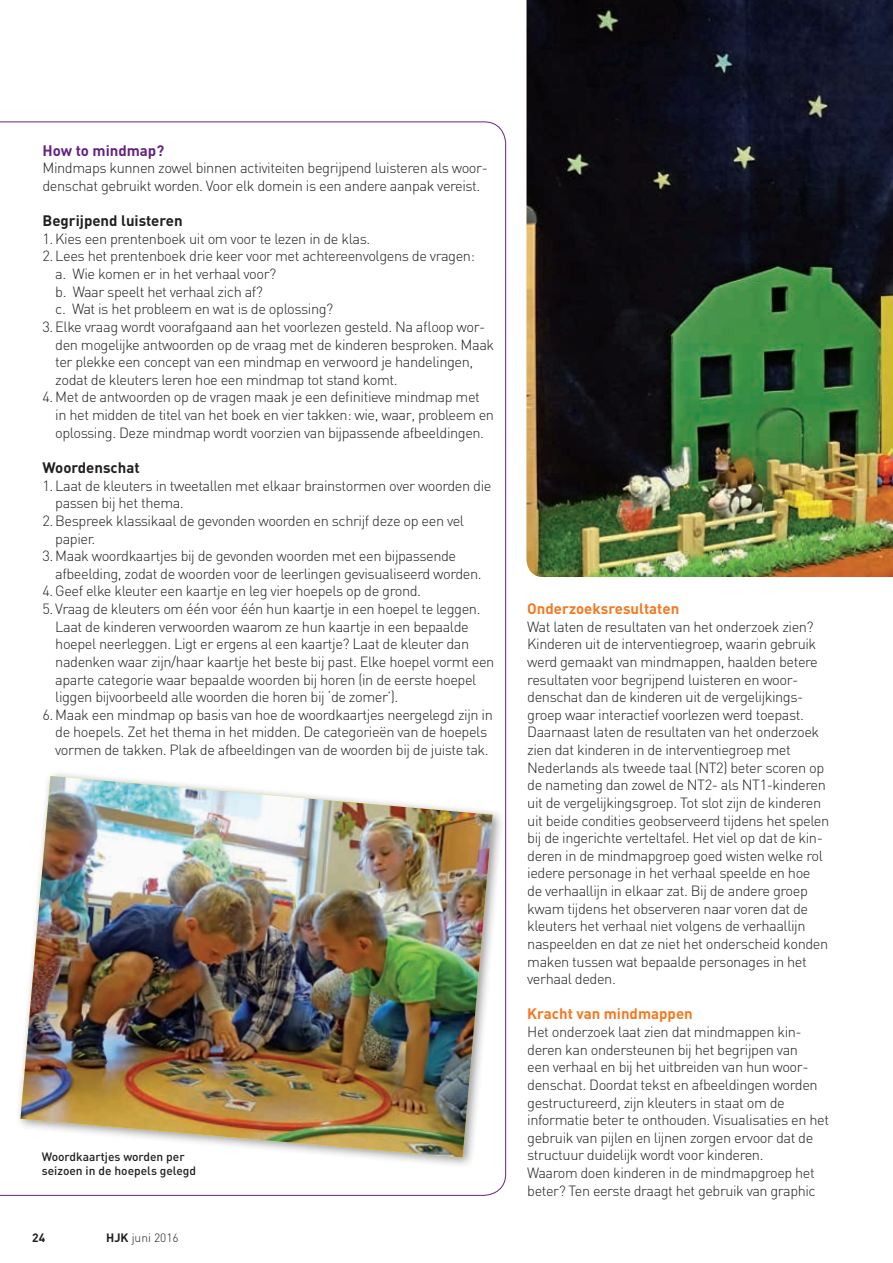
<style>
.page{position:relative;width:893px;height:1263px;background:#fff}
.page>*{position:absolute;margin:0;border:0;box-sizing:border-box;transform-origin:0 0}
.t1{font:700 15px "DIN Pro";color:#f47921}
.t2{font:700 15px "DIN Pro";color:#231f20}
.t3{font:700 15px "DIN Pro";color:#642483}
.t4{font:300 14.7px/17.5px "DIN Pro";letter-spacing:-.03em;color:#231f20}
.t5{font:300 14.7px/17.5px "DIN";letter-spacing:-.03em;color:#231f20}
.t6{font:500 12px/14.4px "DIN Pro";color:#231f20}
.t7{font:300 12px "DIN Pro";color:#231f20}
.t8{font:700 12px "DIN Pro";color:#231f20}
.s1{font-weight:700}
</style>
<div class="page">
<svg style="left:0;top:122px;width:506px;height:1074px"></svg>
<div style="left:14px;top:770px;width:490px;height:399px;background:#231f20;opacity:.45"></div>
<img style="left:20px;top:776px;width:473px;height:381px">
<img style="left:526px;top:0;width:367px;height:577px">
<p class="t3" style="left:43px;top:140px;width:123px">How to mindmap?</p>
<p class="t4" style="left:43px;top:159px;width:447px">Mindmaps kunnen zowel binnen activiteiten begrijpend luisteren als woor&shy;denschat gebruikt worden. Voor elk domein is een andere aanpak vereist.</p>
<p class="t2" style="left:43px;top:211px;width:142px">Begrijpend luisteren</p>
<p class="t5" style="left:43px;top:230px;width:434px">1.Kies een prentenboek uit om voor te lezen in de klas.<br>2.Lees het prentenboek drie keer voor met achtereenvolgens de vragen:</p>
<p class="t4" style="left:55px;top:264px;width:280px">a. Wie komen er in het verhaal voor?<br>b. Waar speelt het verhaal zich af?<br>c. Wat is het probleem en wat is de oplossing?</p>
<p class="t5" style="left:43px;top:318px;width:444px">3.Elke vraag wordt voorafgaand aan het voorlezen gesteld. Na afloop wor-</p>
<p class="t5" style="left:55px;top:335px;width:440px">den mogelijke antwoorden op de vraag met de kinderen besproken. Maak</p>
<p class="t5" style="left:55px;top:353px;width:419px">ter plekke een concept van een mindmap en verwoord je handelingen,</p>
<p class="t5" style="left:55px;top:371px;width:344px">zodat de kleuters leren hoe een mindmap tot stand komt.</p>
<p class="t5" style="left:43px;top:388px;width:439px">4.Met de antwoorden op de vragen maak je een definitieve mindmap met</p>
<p class="t5" style="left:55px;top:406px;width:440px">in het midden de titel van het boek en vier takken: wie, waar, probleem en</p>
<p class="t5" style="left:55px;top:423px;width:430px">oplossing. Deze mindmap wordt voorzien van bijpassende afbeeldingen.</p>
<p class="t2" style="left:43px;top:457px;width:99px">Woordenschat</p>
<p class="t5" style="left:43px;top:476px;width:450px">1.Laat de kleuters in tweetallen met elkaar brainstormen over woorden die</p>
<p class="t5" style="left:55px;top:494px;width:130px">passen bij het thema.</p>
<p class="t5" style="left:43px;top:512px;width:423px">2.Bespreek klassikaal de gevonden woorden en schrijf deze op een vel</p>
<p class="t5" style="left:55px;top:529px;width:42px">papier.</p>
<p class="t5" style="left:43px;top:547px;width:415px">3.Maak woordkaartjes bij de gevonden woorden met een bijpassende</p>
<p class="t5" style="left:55px;top:564px;width:428px">afbeelding, zodat de woorden voor de leerlingen gevisualiseerd worden.</p>
<p class="t5" style="left:43px;top:582px;width:380px">4.Geef elke kleuter een kaartje en leg vier hoepels op de grond.</p>
<p class="t5" style="left:43px;top:600px;width:439px">5.Vraag de kleuters om één voor één hun kaartje in een hoepel te leggen.</p>
<p class="t5" style="left:55px;top:617px;width:415px">Laat de kinderen verwoorden waarom ze hun kaartje in een bepaalde</p>
<p class="t5" style="left:55px;top:635px;width:415px">hoepel neerleggen. Ligt er ergens al een kaartje? Laat de kleuter dan</p>
<p class="t5" style="left:55px;top:653px;width:441px">nadenken waar zijn/haar kaartje het beste bij past. Elke hoepel vormt een</p>
<p class="t5" style="left:55px;top:670px;width:423px">aparte categorie waar bepaalde woorden bij horen (in de eerste hoepel</p>
<p class="t5" style="left:55px;top:688px;width:345px">liggen bijvoorbeeld alle woorden die horen bij ‘de zomer’).</p>
<p class="t5" style="left:43px;top:705px;width:452px">6.Maak een mindmap op basis van hoe de woordkaartjes neergelegd zijn in</p>
<p class="t5" style="left:55px;top:723px;width:433px">de hoepels. Zet het thema in het midden. De categorieën van de hoepels</p>
<p class="t5" style="left:55px;top:741px;width:435px">vormen de takken. Plak de afbeeldingen van de woorden bij de juiste tak.</p>
<p class="t6" style="left:42px;top:1148px;width:156px">Woordkaartjes worden per seizoen in de hoepels gelegd</p>
<p class="t8" style="left:32px;top:1230px;width:15px">24</p>
<p class="t7" style="left:106px;top:1230px;width:74px"><span class="s1">HJK</span> juni 2016</p>
<p class="t1" style="left:527px;top:598px;width:154px">Onderzoeksresultaten</p>
<p class="t4" style="left:527px;top:617px;width:303px">Wat laten de resultaten van het onderzoek zien?<br>Kinderen uit de interventiegroep, waarin gebruik werd gemaakt van mindmappen, haalden betere resultaten voor begrijpend luisteren en woor&shy;denschat dan de kinderen uit de vergelijkings&shy;groep waar interactief voorlezen werd toepast.<br>Daarnaast laten de resultaten van het onderzoek zien dat kinderen in de interventiegroep met Nederlands als tweede taal (NT2) beter scoren op de nameting dan zowel de NT2- als NT1-kinderen uit de vergelijkingsgroep. Tot slot zijn de kinderen uit beide condities geobserveerd tijdens het spelen bij de ingerichte verteltafel. Het viel op dat de kin&shy;deren in de mindmapgroep goed wisten welke rol iedere personage in het verhaal speelde en hoe de verhaallijn in elkaar zat. Bij de andere groep kwam tijdens het observeren naar voren dat de kleuters het verhaal niet volgens de verhaallijn naspeelden en dat ze niet het onderscheid konden maken tussen wat bepaalde personages in het verhaal deden.</p>
<p class="t1" style="left:527px;top:1004px;width:167px">Kracht van mindmappen</p>
<p class="t4" style="left:527px;top:1022px;width:303px">Het onderzoek laat zien dat mindmappen kin&shy;deren kan ondersteunen bij het begrijpen van<br>een verhaal en bij het uitbreiden van hun woor&shy;denschat. Doordat tekst en afbeeldingen worden gestructureerd, zijn kleuters in staat om de informatie beter te onthouden. Visualisaties en het gebruik van pijlen en lijnen zorgen ervoor dat de structuur duidelijk wordt voor kinderen.<br>Waarom doen kinderen in de mindmapgroep het beter? Ten eerste draagt het gebruik van graphic</p>
</div>
